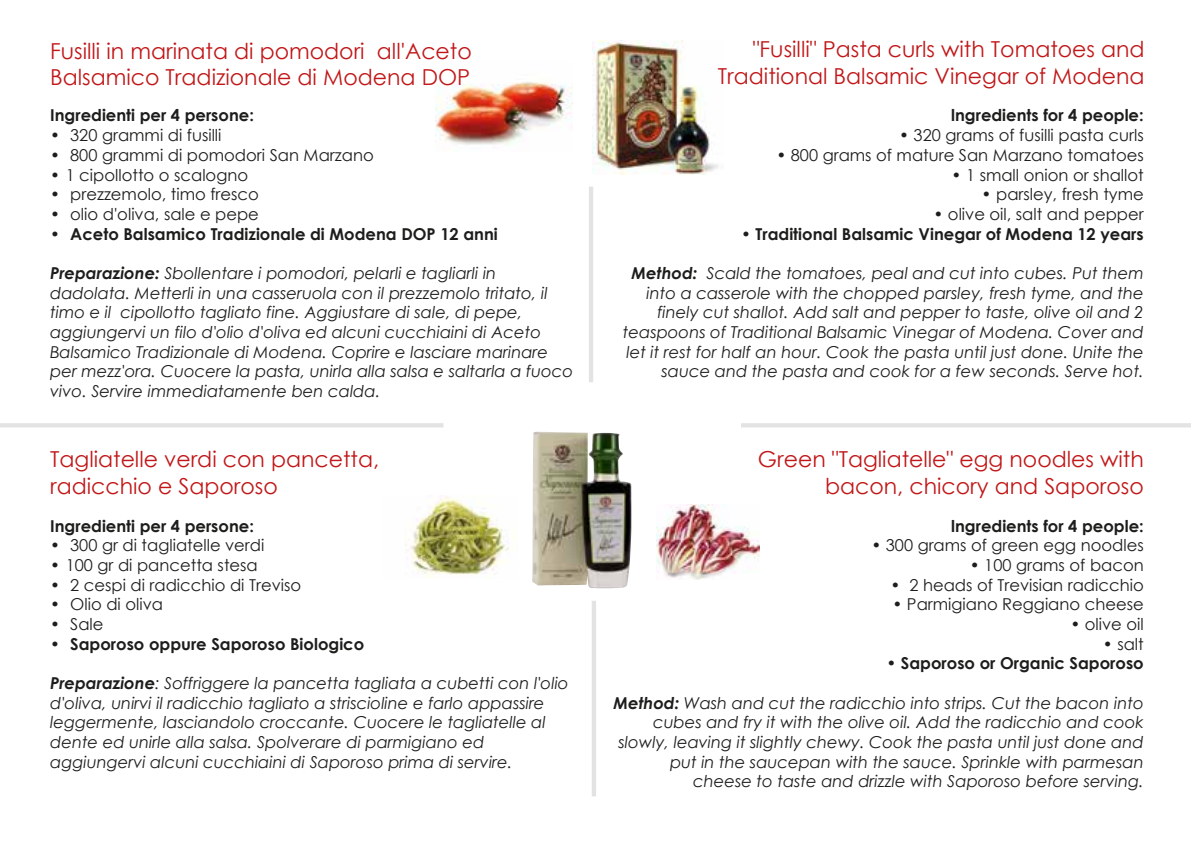
<style>
.page{position:relative;width:1191px;height:842px;background:#fff}
.page>*{position:absolute;margin:0;border:0;box-sizing:border-box;transform-origin:0 0}
.t1{font:22px/26.4px "Century Gothic";color:#c11718}
.t2{font:italic 16.4px/19.6px "Century Gothic";color:#1d1d1b}
.t3{font:16.4px "Century Gothic";color:#1d1d1b}
.t4{font:700 16.4px "Century Gothic";color:#1d1d1b}
.s1{font-weight:700}
.s2{font-weight:400}
</style>
<div class="page">
<img style="left:436px;top:81px;width:137px;height:64px">
<img style="left:405px;top:495px;width:110px;height:83px">
<img style="left:657px;top:504px;width:102px;height:75px">
<img style="left:532px;top:432px;width:99px;height:156px">
<img style="left:592px;top:41px;width:126px;height:134px">
<hr style="left:589px;top:187px;width:4px;height:195px;background:#e3e3e3">
<hr style="left:592px;top:601px;width:4px;height:195px;background:#e3e3e3">
<hr style="left:0;top:423px;width:443px;height:4px;background:#e3e3e3">
<hr style="left:741px;top:423px;width:450px;height:4px;background:#e3e3e3">
<h1 class="t1" style="left:50px;top:38px;width:423px">Fusilli in marinata di pomodori all'Aceto<br>Balsamico Tradizionale di Modena DOP</h1>
<p class="t4" style="left:50px;top:103px;width:205px">Ingredienti per 4 persone:</p>
<p class="t3" style="left:50px;top:124px;width:173px">• 320 grammi di fusilli</p>
<p class="t3" style="left:50px;top:143px;width:325px">• 800 grammi di pomodori San Marzano</p>
<p class="t3" style="left:50px;top:163px;width:199px">• 1 cipollotto o scalogno</p>
<p class="t3" style="left:50px;top:183px;width:210px">• prezzemolo, timo fresco</p>
<p class="t3" style="left:50px;top:202px;width:210px">• olio d'oliva, sale e pepe</p>
<p class="t4" style="left:50px;top:221px;width:449px">• Aceto Balsamico Tradizionale di Modena DOP 12 anni</p>
<p class="t2" style="left:50px;top:263px;width:524px"><span class="s1">Preparazione:</span> Sbollentare i pomodori, pelarli e tagliarli in dadolata. Metterli in una casseruola con il prezzemolo tritato, il timo e il cipollotto tagliato fine. Aggiustare di sale, di pepe, aggiungervi un filo d'olio d'oliva ed alcuni cucchiaini di Aceto Balsamico Tradizionale di Modena. Coprire e lasciare marinare per mezz'ora. Cuocere la pasta, unirla alla salsa e saltarla a fuoco vivo. Servire immediatamente ben calda.</p>
<h1 class="t1" style="left:50px;top:446px;width:330px">Tagliatelle verdi con pancetta, radicchio e Saporoso</h1>
<p class="t4" style="left:50px;top:513px;width:205px">Ingredienti per 4 persone:</p>
<p class="t3" style="left:50px;top:534px;width:216px">• 300 gr di tagliatelle verdi</p>
<p class="t3" style="left:50px;top:553px;width:209px">• 100 gr di pancetta stesa</p>
<p class="t3" style="left:50px;top:573px;width:252px">• 2 cespi di radicchio di Treviso</p>
<p class="t3" style="left:50px;top:593px;width:114px">• Olio di oliva</p>
<p class="t3" style="left:50px;top:612px;width:55px">• Sale</p>
<p class="t4" style="left:50px;top:631px;width:315px">• Saporoso oppure Saporoso Biologico</p>
<p class="t2" style="left:50px;top:673px;width:520px"><span class="s1">Preparazione</span>: Soffriggere la pancetta tagliata a cubetti con l'olio d'oliva, unirvi il radicchio tagliato a striscioline e farlo appassire leggermente, lasciandolo croccante. Cuocere le tagliatelle al dente ed unirle alla salsa. Spolverare di parmigiano ed aggiungervi alcuni cucchiaini di Saporoso prima di servire.</p>
<h1 class="t1" style="left:718px;top:36px;width:428px;text-align:right">"Fusilli" Pasta curls with Tomatoes and<br>Traditional Balsamic Vinegar of Modena</h1>
<p class="t4" style="left:951px;top:103px;width:194px">lngredients for 4 people:</p>
<p class="t3" style="left:899px;top:124px;width:246px">• 320 grams of fusilli pasta curls</p>
<p class="t3" style="left:776px;top:143px;width:369px">• 800 grams of mature San Marzano tomatoes</p>
<p class="t3" style="left:951px;top:163px;width:194px">• 1 small onion or shallot</p>
<p class="t3" style="left:981px;top:183px;width:164px">• parsley, fresh tyme</p>
<p class="t3" style="left:933px;top:202px;width:212px">• olive oil, salt and pepper</p>
<p class="t4" style="left:741px;top:221px;width:404px"><span class="s2">•</span> Traditional Balsamic Vinegar of Modena 12 years</p>
<p class="t2" style="left:623px;top:263px;width:522px;text-align:right"><span class="s1">Method:</span> Scald the tomatoes, peal and cut into cubes. Put them into a casserole with the chopped parsley, fresh tyme, and the finely cut shallot. Add salt and pepper to taste, olive oil and 2 teaspoons of Traditional Balsamic Vinegar of Modena. Cover and let it rest for half an hour. Cook the pasta until just done. Unite the sauce and the pasta and cook for a few seconds. Serve hot.</p>
<h1 class="t1" style="left:758px;top:446px;width:387px;text-align:right">Green "Tagliatelle" egg noodles with bacon, chicory and Saporoso</h1>
<p class="t4" style="left:951px;top:513px;width:194px">lngredients for 4 people:</p>
<p class="t3" style="left:871px;top:534px;width:274px">• 300 grams of green egg noodles</p>
<p class="t3" style="left:969px;top:553px;width:175px">• 100 grams of bacon</p>
<p class="t3" style="left:890px;top:573px;width:255px">• 2 heads of Trevisian radicchio</p>
<p class="t3" style="left:892px;top:593px;width:253px">• Parmigiano Reggiano cheese</p>
<p class="t3" style="left:1070px;top:612px;width:75px">• olive oil</p>
<p class="t3" style="left:1102px;top:632px;width:42px">• salt</p>
<p class="t4" style="left:886px;top:651px;width:259px"><span class="s2">•</span> Saporoso or Organic Saporoso</p>
<p class="t2" style="left:613px;top:693px;width:532px;text-align:right"><span class="s1">Method:</span> Wash and cut the radicchio into strips. Cut the bacon into cubes and fry it with the olive oil. Add the radicchio and cook slowly, leaving it slightly chewy. Cook the pasta until just done and put in the saucepan with the sauce. Sprinkle with parmesan cheese to taste and drizzle with Saporoso before serving.</p>
</div>
